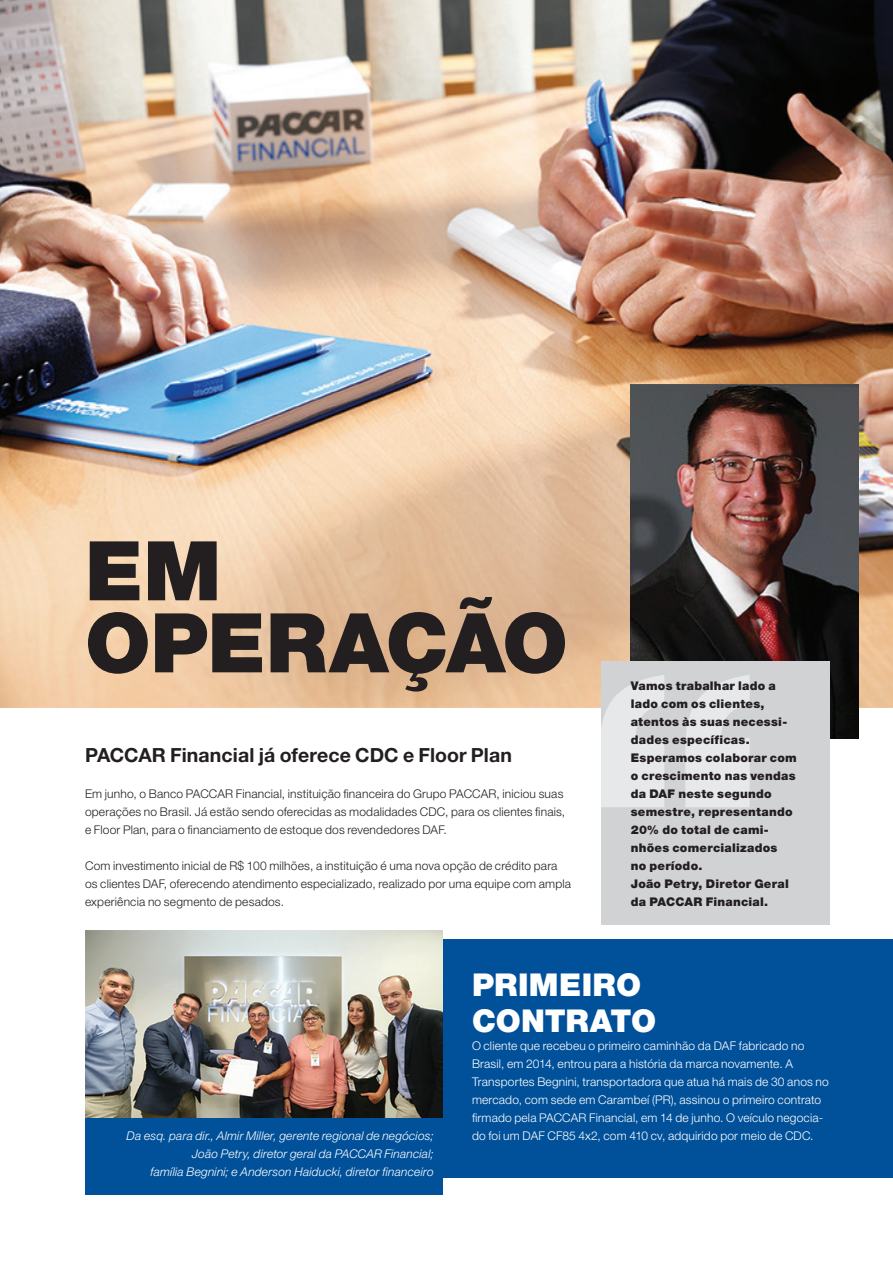
<style>
.page{position:relative;width:893px;height:1263px;background:#fff}
.page>*{position:absolute;margin:0;border:0;box-sizing:border-box;transform-origin:0 0}
.t1{font:900 349.5px "Helvetica Neue LT Pro";color:#fff}
.t2{font:900 82.5px/72px "Helvetica Neue LT Pro";letter-spacing:-.005em;color:#231f20}
.t3{font:900 31.5px/36px "Helvetica Neue LT Pro";letter-spacing:.005em;color:#fff}
.t4{font:700 19.5px "Helvetica Neue LT Pro";letter-spacing:.005em;color:#231f20}
.t5{font:300 12px/18px "Helvetica Neue LT Pro";letter-spacing:.015em;color:#231f20}
.t6{font:300 12px/18px "Helvetica Neue LT Pro";letter-spacing:.015em;color:#fff}
.t7{font:900 12px/18px "Helvetica Neue LT Pro";letter-spacing:.02em;color:#231f20}
.t8{font:italic 300 12px/18px "Helvetica Neue LT Pro";letter-spacing:.015em;color:#fff;text-align:right}
</style>
<div class="page">
<img style="left:0;top:0;width:893px;height:708px">
<img style="left:631px;top:384px;width:228px;height:354px">
<div style="left:442px;top:939px;width:451px;height:239px;background:#01519a"></div>
<div style="left:601px;top:661px;width:228px;height:263px;background:#d1d2d4"></div>
<img style="left:85px;top:930px;width:357px;height:188px">
<div style="left:85px;top:1118px;width:357px;height:77px;background:#01519a"></div>
<h2 class="t2" style="left:85px;top:534px;width:484px">EM<br>OPERAÇÃO</h2>
<h3 class="t4" style="left:85px;top:743px;width:428px">PACCAR Financial já oferece CDC e Floor Plan</h3>
<p class="t5" style="left:85px;top:785px;width:482px">Em junho, o Banco PACCAR Financial, instituição financeira do Grupo PACCAR, iniciou suas operações no Brasil. Já estão sendo oferecidas as modalidades CDC, para os clientes finais, e Floor Plan, para o financiamento de estoque dos revendedores DAF.</p>
<p class="t5" style="left:85px;top:857px;width:488px">Com investimento inicial de R$ 100 milhões, a instituição é uma nova opção de crédito para os clientes DAF, oferecendo atendimento especializado, realizado por uma equipe com ampla experiência no segmento de pesados.</p>
<h1 class="t1" style="left:584px;top:591px;width:183px">“</h1>
<p class="t7" style="left:631px;top:677px;width:168px">Vamos trabalhar lado a lado com os clientes, atentos às suas necessi&shy;dades específicas.<br>Esperamos colaborar com o crescimento nas vendas da DAF neste segundo semestre, representando<br>20% do total de cami&shy;nhões comercializados<br>no período.<br>João Petry, Diretor Geral da PACCAR Financial.</p>
<h3 class="t3" style="left:472px;top:967px;width:186px">PRIMEIRO<br>CONTRATO</h3>
<p class="t6" style="left:472px;top:1037px;width:358px">O cliente que recebeu o primeiro caminhão da DAF fabricado no Brasil, em 2014, entrou para a história da marca novamente. A Transportes Begnini, transportadora que atua há mais de 30 anos no mercado, com sede em Carambeí (PR), assinou o primeiro contrato firmado pela PACCAR Financial, em 14 de junho. O veículo negocia-</p>
<p class="t8" style="left:127px;top:1127px;width:309px">Da esq. para dir., Almir Miller, gerente regional de negócios;</p>
<p class="t6" style="left:472px;top:1127px;width:343px">do foi um DAF CF85 4x2, com 410 cv, adquirido por meio de CDC.</p>
<p class="t8" style="left:150px;top:1145px;width:285px">João Petry, diretor geral da PACCAR Financial;<br>família Begnini; e Anderson Haiducki, diretor financeiro</p>
</div>
